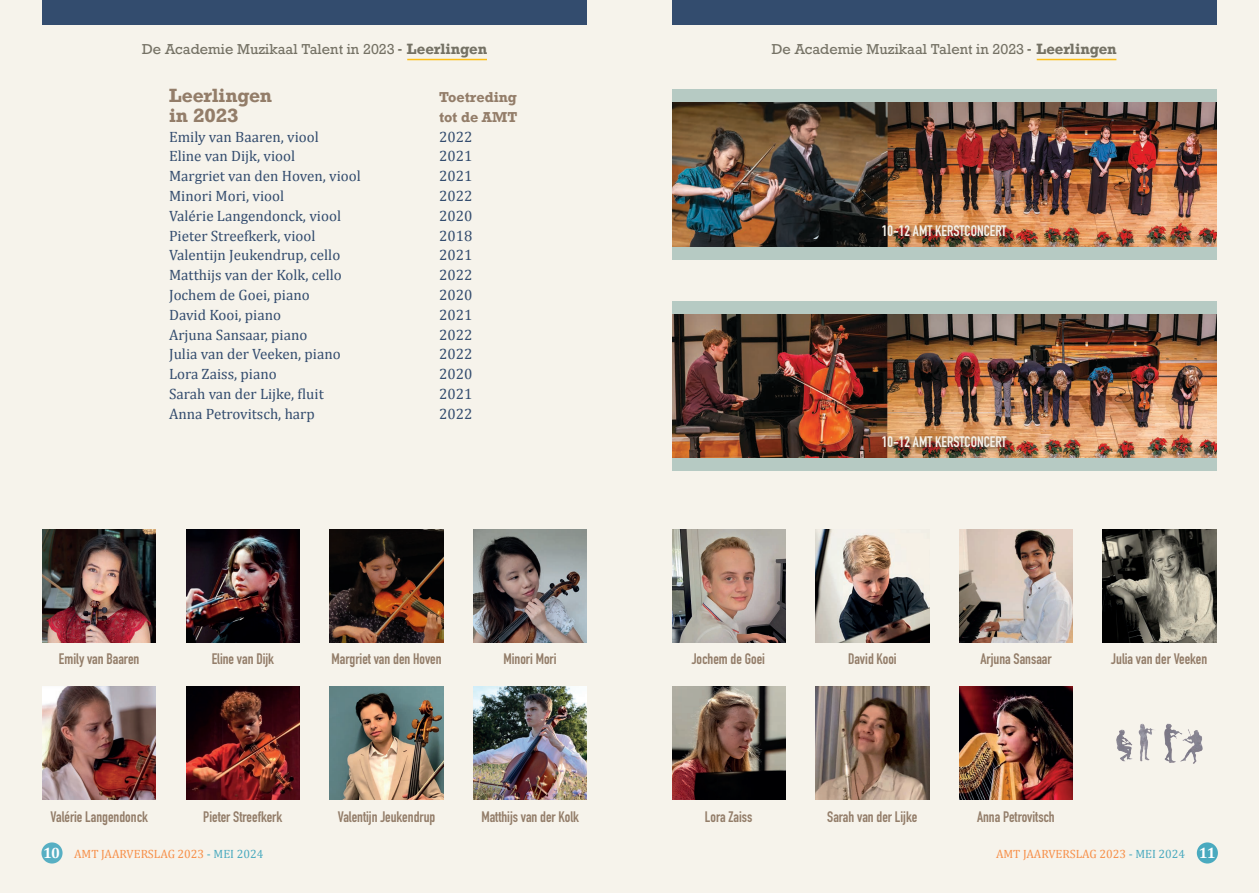
<style>
.page{position:relative;width:1259px;height:893px;background:#f6f3eb}
.page>*{position:absolute;margin:0;border:0;box-sizing:border-box;transform-origin:0 0}
.t1{font:700 18px "Rockwell";color:#937d69}
.t2{font:15px "Cambria";color:#334c6e}
.t3{font:700 15px "DIN Condensed";color:#937d69}
.t4{font:700 15px "DIN Condensed";color:#f6f3eb}
.t5{font:13.5px "Rockwell";color:#747164}
.t6{font:700 13.5px "Rockwell";color:#937d69}
.t7{font:12px "Cambria";color:#f68f48}
.s1{font-family:"Cambria";font-weight:700;font-size:15px}
.s2{font-weight:700;font-size:14.1px}
.s3{font-weight:700;font-size:15px;color:#fff}
.s4{color:#4aaabf}
</style>
<div class="page">
<div style="left:1196px;top:842px;width:22px;height:21px;background:#4aaabf;border-radius:50%"></div>
<div style="left:41px;top:842px;width:22px;height:21px;background:#57afc3;border-radius:50%"></div>
<img style="left:672px;top:102px;width:544px;height:145px">
<div style="left:43px;top:0;width:544px;height:24px;background:#334c6e"></div>
<div style="left:672px;top:0;width:544px;height:24px;background:#334c6e"></div>
<hr style="left:1036px;top:59px;width:80px;height:1px;background:#fdbe18">
<hr style="left:407px;top:59px;width:80px;height:1px;background:#fdbe18">
<img style="left:1116px;top:729px;width:24px;height:33px">
<img style="left:1140px;top:723px;width:63px;height:41px">
<div style="left:880px;top:223px;width:133px;height:19px;background:#231f20;opacity:.5"></div>
<div style="left:672px;top:89px;width:544px;height:13px;background:#b6cac3"></div>
<div style="left:672px;top:247px;width:544px;height:13px;background:#b6cac3"></div>
<img style="left:672px;top:313px;width:544px;height:145px">
<div style="left:880px;top:434px;width:133px;height:19px;background:#231f20;opacity:.7"></div>
<div style="left:672px;top:301px;width:544px;height:12px;background:#b6cac3"></div>
<div style="left:672px;top:458px;width:544px;height:13px;background:#b6cac3"></div>
<img style="left:43px;top:529px;width:113px;height:113px">
<img style="left:473px;top:529px;width:114px;height:113px">
<img style="left:672px;top:529px;width:113px;height:113px">
<img style="left:815px;top:687px;width:114px;height:113px">
<img style="left:672px;top:687px;width:113px;height:113px">
<img style="left:43px;top:687px;width:113px;height:113px">
<img style="left:815px;top:529px;width:114px;height:113px">
<img style="left:330px;top:529px;width:113px;height:113px">
<img style="left:330px;top:687px;width:113px;height:113px">
<img style="left:186px;top:529px;width:114px;height:113px">
<img style="left:186px;top:687px;width:114px;height:113px">
<img style="left:473px;top:687px;width:114px;height:113px">
<img style="left:959px;top:529px;width:113px;height:113px">
<img style="left:1102px;top:529px;width:114px;height:113px">
<img style="left:959px;top:687px;width:113px;height:113px">
<p class="t5" style="left:142px;top:41px;width:346px">De Academie Muzikaal Talent in 2023 <span class="s1">-</span> <span class="s2">Leerlingen</span></p>
<p class="t5" style="left:771px;top:41px;width:346px">De Academie Muzikaal Talent in 2023 <span class="s1">-</span> <span class="s2">Leerlingen</span></p>
<p class="t1" style="left:169px;top:84px;width:105px">Leerlingen</p>
<p class="t6" style="left:439px;top:88px;width:79px">Toetreding</p>
<p class="t1" style="left:169px;top:104px;width:71px">in 2023</p>
<p class="t6" style="left:439px;top:108px;width:80px">tot de AMT</p>
<p class="t2" style="left:169px;top:127px;width:151px">Emily van Baaren, viool</p>
<p class="t2" style="left:439px;top:127px;width:35px">2022</p>
<p class="t2" style="left:169px;top:147px;width:128px">Eline van Dijk, viool</p>
<p class="t2" style="left:439px;top:147px;width:35px">2021</p>
<p class="t2" style="left:169px;top:167px;width:193px">Margriet van den Hoven, viool</p>
<p class="t2" style="left:439px;top:167px;width:35px">2021</p>
<p class="t2" style="left:169px;top:187px;width:117px">Minori Mori, viool</p>
<p class="t2" style="left:439px;top:187px;width:35px">2022</p>
<p class="t2" style="left:169px;top:207px;width:173px">Valérie Langendonck, viool</p>
<p class="t2" style="left:439px;top:207px;width:35px">2020</p>
<p class="t2" style="left:169px;top:226px;width:148px">Pieter Streefkerk, viool</p>
<p class="t2" style="left:439px;top:226px;width:35px">2018</p>
<p class="t2" style="left:169px;top:246px;width:173px">Valentijn Jeukendrup, cello</p>
<p class="t2" style="left:439px;top:246px;width:35px">2021</p>
<p class="t2" style="left:169px;top:266px;width:174px">Matthijs van der Kolk, cello</p>
<p class="t2" style="left:439px;top:266px;width:35px">2022</p>
<p class="t2" style="left:169px;top:286px;width:142px">Jochem de Goei, piano</p>
<p class="t2" style="left:439px;top:286px;width:35px">2020</p>
<p class="t2" style="left:169px;top:306px;width:114px">David Kooi, piano</p>
<p class="t2" style="left:439px;top:306px;width:35px">2021</p>
<p class="t2" style="left:169px;top:325px;width:140px">Arjuna Sansaar, piano</p>
<p class="t2" style="left:439px;top:325px;width:35px">2022</p>
<p class="t2" style="left:169px;top:345px;width:173px">Julia van der Veeken, piano</p>
<p class="t2" style="left:439px;top:345px;width:35px">2022</p>
<p class="t2" style="left:169px;top:365px;width:109px">Lora Zaiss, piano</p>
<p class="t2" style="left:439px;top:365px;width:35px">2020</p>
<p class="t2" style="left:169px;top:385px;width:156px">Sarah van der Lijke, fluit</p>
<p class="t2" style="left:439px;top:385px;width:35px">2021</p>
<p class="t2" style="left:169px;top:405px;width:147px">Anna Petrovitsch, harp</p>
<p class="t2" style="left:439px;top:405px;width:35px">2022</p>
<p class="t3" style="left:59px;top:649px;width:82px">Emily van Baaren</p>
<p class="t3" style="left:212px;top:649px;width:64px">Eline van Dijk</p>
<p class="t3" style="left:331px;top:649px;width:112px">Margriet van den Hoven</p>
<p class="t3" style="left:503px;top:649px;width:55px">Minori Mori</p>
<p class="t4" style="left:882px;top:220px;width:126px">10-12 AMT KERSTCONCERT</p>
<p class="t4" style="left:882px;top:432px;width:126px">10-12 AMT KERSTCONCERT</p>
<p class="t3" style="left:692px;top:649px;width:75px">Jochem de Goei</p>
<p class="t3" style="left:848px;top:649px;width:50px">David Kooi</p>
<p class="t3" style="left:980px;top:649px;width:73px">Arjuna Sansaar</p>
<p class="t3" style="left:1111px;top:649px;width:98px">Julia van der Veeken</p>
<p class="t3" style="left:51px;top:806px;width:99px">Valérie Langendonck</p>
<p class="t3" style="left:203px;top:806px;width:80px">Pieter Streefkerk</p>
<p class="t3" style="left:481px;top:806px;width:99px">Matthijs van der Kolk</p>
<p class="t3" style="left:705px;top:806px;width:49px">Lora Zaiss</p>
<p class="t3" style="left:338px;top:806px;width:99px">Valentijn Jeukendrup</p>
<p class="t3" style="left:827px;top:806px;width:91px">Sarah van der Lijke</p>
<p class="t3" style="left:977px;top:806px;width:79px">Anna Petrovitsch</p>
<p class="t7" style="left:43px;top:847px;width:222px"><span class="s3">10</span> AMT JAARVERSLAG 2023 <span class="s4">- MEI 2024</span></p>
<p class="t7" style="left:996px;top:847px;width:221px">AMT JAARVERSLAG 2023 <span class="s4">- MEI 2024</span> <span class="s3">11</span></p>
</div>
